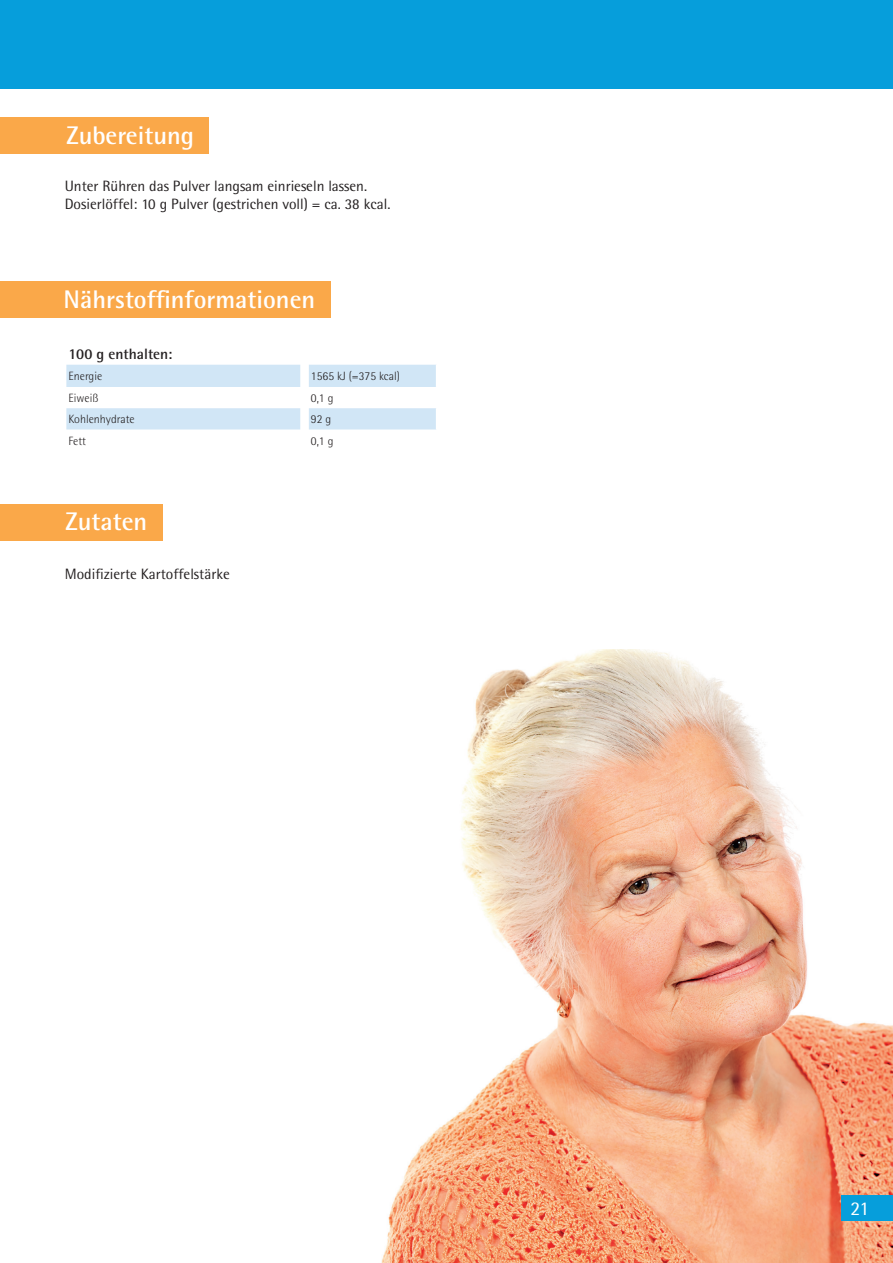
<style>
.page{position:relative;width:893px;height:1263px;background:#fff}
.page>*{position:absolute;margin:0;border:0;box-sizing:border-box;transform-origin:0 0}
.t1{font:700 25.5px "Rotis Semi Sans";color:#fff}
.t2{font:19.5px "Rotis Semi Sans";color:#fff}
.t3{font:15px/18px "Rotis Semi Sans";color:#231f20}
.t4{font:700 15px "Rotis Semi Sans";color:#231f20}
.t5{font:300 12px "Rotis Semi Sans";color:#231f20}
</style>
<div class="page">
<img style="left:381px;top:649px;width:512px;height:614px">
<div style="left:842px;top:1195px;width:51px;height:25px;background:#069edb"></div>
<div style="left:0;top:0;width:893px;height:88px;background:#069edb"></div>
<div style="left:0;top:117px;width:209px;height:37px;background:#faa849"></div>
<div style="left:0;top:282px;width:330px;height:36px;background:#faa849"></div>
<div style="left:0;top:504px;width:162px;height:37px;background:#faa849"></div>
<svg style="left:66px;top:365px;width:370px;height:64px"></svg>
<h1 class="t1" style="left:66px;top:119px;width:129px">Zubereitung</h1>
<p class="t3" style="left:65px;top:177px;width:327px">Unter Rühren das Pulver langsam einrieseln lassen.<br>Dosierlöffel: 10 g Pulver (gestrichen voll) = ca. 38 kcal.</p>
<h1 class="t1" style="left:64px;top:283px;width:253px">Nährstoffinformationen</h1>
<p class="t4" style="left:69px;top:345px;width:105px">100 g enthalten:</p>
<p class="t5" style="left:69px;top:369px;width:35px">Energie</p>
<p class="t5" style="left:311px;top:369px;width:91px">1565 kJ (=375 kcal)</p>
<p class="t5" style="left:69px;top:391px;width:31px">Eiweiß</p>
<p class="t5" style="left:311px;top:391px;width:24px">0,1 g</p>
<p class="t5" style="left:69px;top:412px;width:68px">Kohlenhydrate</p>
<p class="t5" style="left:311px;top:412px;width:22px">92 g</p>
<p class="t5" style="left:69px;top:434px;width:19px">Fett</p>
<p class="t5" style="left:311px;top:434px;width:24px">0,1 g</p>
<h1 class="t1" style="left:65px;top:506px;width:83px">Zutaten</h1>
<p class="t3" style="left:65px;top:564px;width:167px">Modifizierte Kartoffelstärke</p>
<h2 class="t2" style="left:850px;top:1197px;width:20px">21</h2>
</div>
